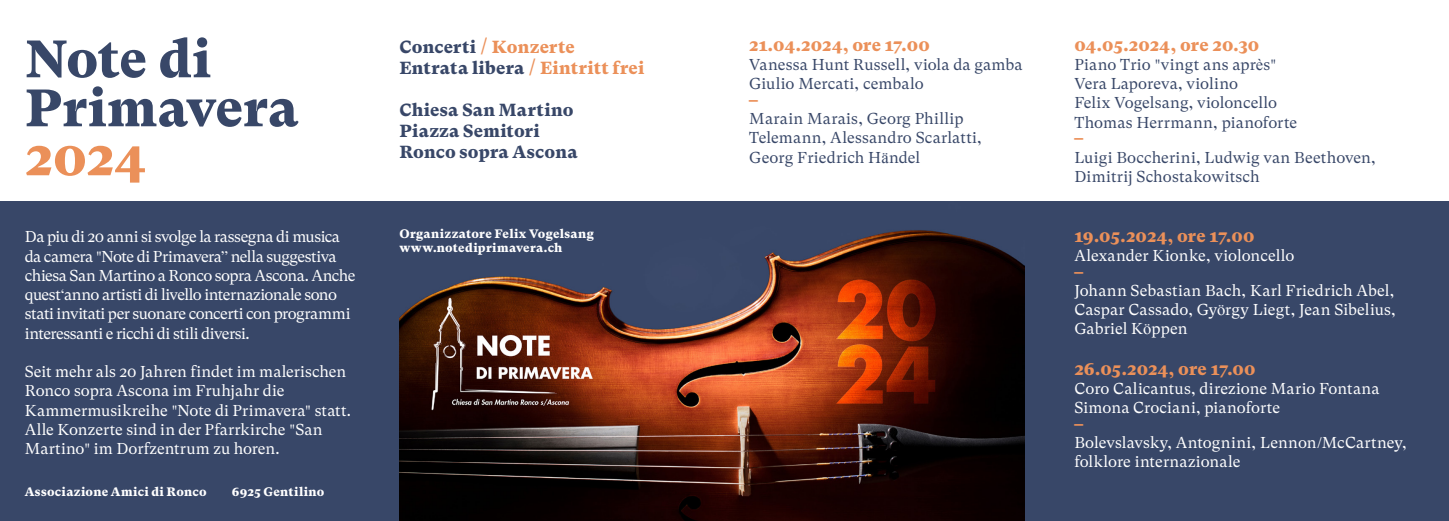
<style>
.page{position:relative;width:1449px;height:521px;background:#fff}
.page>*{position:absolute;margin:0;border:0;box-sizing:border-box;transform-origin:0 0}
.t1{font:52.5px/49px "GT Super Txt Trial Bl";letter-spacing:-.005em;color:#384768}
.t2{font:52.5px "GT Super Txt Trial Bl";color:#eb9059}
.t3{font:17.5px/21px "GT Super Txt Trial Bl";letter-spacing:.01em;color:#384768}
.t4{font:17.5px "GT Super Txt Trial Bl";letter-spacing:.01em;color:#eb9059}
.t5{font:700 17.5px "Times";color:#eb9059}
.t6{font:15.75px/19.2px "GT Super Txt Trial";letter-spacing:-.005em;color:#fff}
.t7{font:15.75px/19.2px "GT Super Txt Trial";letter-spacing:.01em;color:#384768}
.t8{font:15.75px/19.2px "GT Super Txt Trial";letter-spacing:-.03em;color:#fff}
.t9{font:12.25px/14.7px "GT Super Txt Trial Bl";letter-spacing:.02em;color:#fff}
.s1{font-family:"Times"}
.s2{font-family:"GT Super Text";font-weight:700;font-size:21px;color:#eb9059}
.s3{color:#eb9059}
.s4{font-family:"Times New Roman";font-size:16.45px}
</style>
<div class="page">
<div style="left:0;top:201px;width:450px;height:320px;background:#384768"></div>
<div style="left:999px;top:201px;width:450px;height:320px;background:#384768"></div>
<img style="left:399px;top:201px;width:625px;height:320px">
<h1 class="t1" style="left:25px;top:39px;width:275px">Note di<br>Primavera</h1>
<h1 class="t2" style="left:25px;top:135px;width:122px">2024</h1>
<p class="t8" style="left:25px;top:229px;width:332px">Da più di 20 anni si svolge la rassegna di musica da camera <span class="s1">"</span>Note di Primavera<span class="s1">”</span> nella suggestiva chiesa San Martino a Ronco sopra Ascona. Anche quest<span class="s1">‘</span>anno artisti di livello internazionale sono stati invitati per suonare concerti con programmi interessanti e ricchi di stili diversi.</p>
<p class="t6" style="left:25px;top:363px;width:328px">Seit mehr als 20 Jahren findet im malerischen Ronco sopra Ascona im Frühjahr die Kammermusikreihe <span class="s1">"</span>Note di Primavera<span class="s1">"</span> statt.<br>Alle Konzerte sind in der Pfarrkirche <span class="s1">"</span>San Martino<span class="s1">"</span> im Dorfzentrum zu hören.</p>
<p class="t9" style="left:25px;top:485px;width:183px">Associazione Amici di Ronco</p>
<p class="t9" style="left:232px;top:485px;width:94px">6925 Gentilino</p>
<p class="t3" style="left:399px;top:38px;width:246px">Concerti <span class="s2">/</span> <span class="s3">Konzerte<br></span>Entrata libera <span class="s2">/</span> <span class="s3">Eintritt frei</span></p>
<p class="t3" style="left:399px;top:101px;width:180px">Chiesa San Martino<br>Piazza Semitori<br>Ronco sopra Ascona</p>
<p class="t9" style="left:399px;top:227px;width:196px">Organizzatore Felix Vogelsang www.notediprimavera.ch</p>
<p class="t4" style="left:749px;top:37px;width:182px">21.04.2024, ore 17.00</p>
<p class="t7" style="left:749px;top:56px;width:275px">Vanessa Hunt Russell, viola da gamba<br>Giulio Mercati, cembalo</p>
<p class="t5" style="left:749px;top:92px;width:10px">–</p>
<p class="t7" style="left:749px;top:110px;width:234px">Marain Marais, Georg Phillip<br>Telemann, Alessandro Scarlatti,<br>Georg Friedrich H<span class="s4">ä</span>ndel</p>
<p class="t4" style="left:1074px;top:37px;width:186px">04.05.2024, ore 20.30</p>
<p class="t7" style="left:1074px;top:56px;width:224px">Piano Trio <span class="s1">"</span>vingt ans apr<span class="s4">è</span>s<span class="s1">"<br></span>Vera Laporeva, violino<br>Felix Vogelsang, violoncello<br>Thomas Herrmann, pianoforte</p>
<p class="t5" style="left:1074px;top:130px;width:10px">–</p>
<p class="t7" style="left:1074px;top:149px;width:303px">Luigi Boccherini, Ludwig van Beethoven,<br>Dimitrij Schostakowitsch</p>
<p class="t4" style="left:1074px;top:228px;width:182px">19.05.2024, ore 17.00</p>
<p class="t6" style="left:1074px;top:247px;width:222px">Alexander Kionke, violoncello</p>
<p class="t5" style="left:1074px;top:263px;width:10px">–</p>
<p class="t6" style="left:1074px;top:282px;width:323px;text-align:justify">Johann Sebastian Bach, Karl Friedrich Abel, Caspar Cassado, Gy<span class="s4">ö</span>rgy Liegt, Jean Sibelius, Gabriel K<span class="s4">ö</span>ppen</p>
<p class="t4" style="left:1074px;top:361px;width:183px">26.05.2024, ore 17.00</p>
<p class="t6" style="left:1074px;top:380px;width:307px">Coro Calicantus, direzione Mario Fontana<br>Simona Crociani, pianoforte</p>
<p class="t5" style="left:1074px;top:416px;width:10px">–</p>
<p class="t6" style="left:1074px;top:434px;width:334px">Bolevslavsky, Antognini, Lennon<span class="s1">/</span>McCartney, folklore internazionale</p>
</div>
